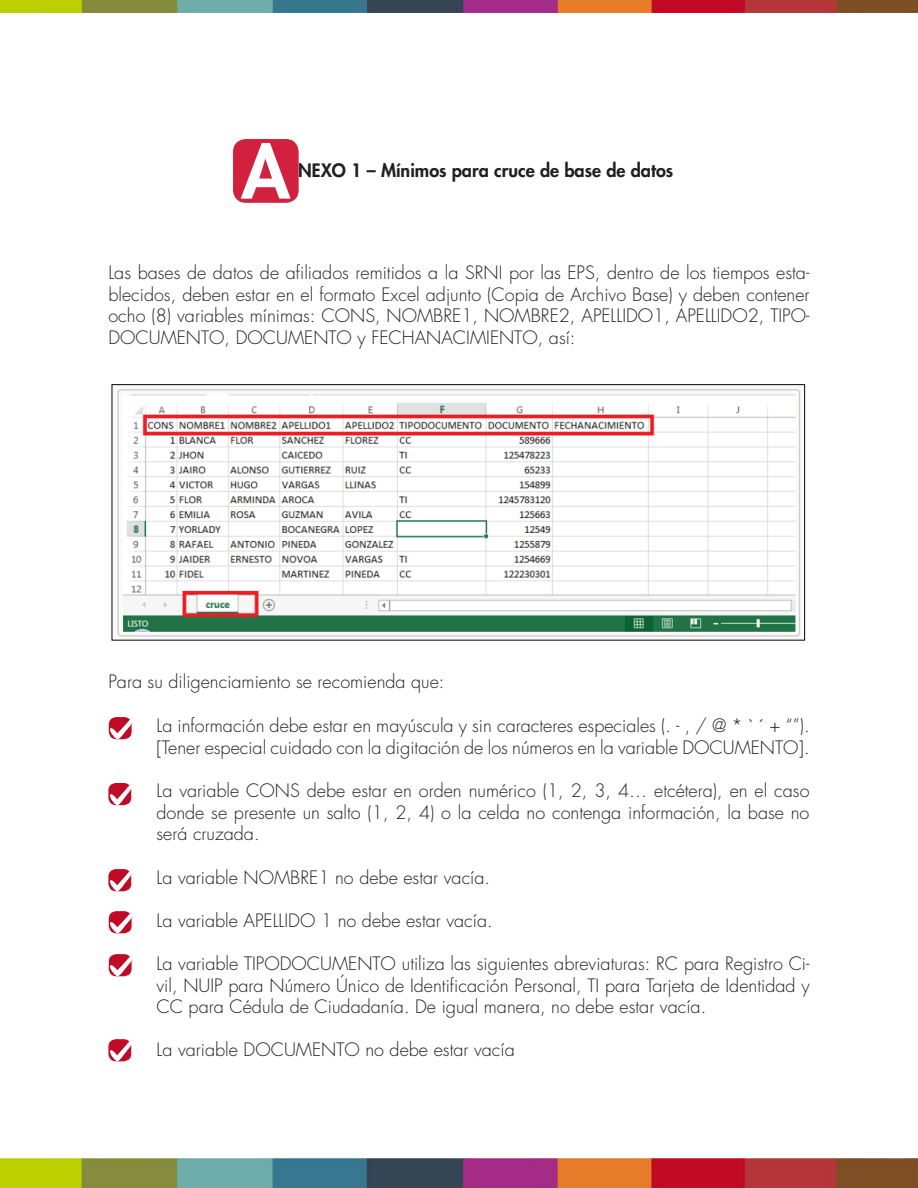
<style>
.page{position:relative;width:918px;height:1188px;background:#fff}
.page>*{position:absolute;margin:0;border:0;box-sizing:border-box;transform-origin:0 0}
.t1{font:800 72px "Futura Std";color:#fff}
.t2{font:300 18px/21.6px "Futura Std";color:#231f20;text-align:justify}
.t3{font:800 18px "Futura Std";color:#231f20}
</style>
<div class="page">
<img style="left:0;top:0;width:918px;height:13px">
<img style="left:0;top:1159px;width:918px;height:29px">
<div style="left:233px;top:139px;width:66px;height:64px;background:#d1213e;border-radius:13px"></div>
<img style="left:117px;top:389px;width:684px;height:248px">
<div style="left:111px;top:384px;width:694px;height:257px;border:1px solid #231f20"></div>
<svg style="left:109px;top:717px;width:23px;height:22px"></svg>
<img style="left:111px;top:718px;width:22px;height:20px">
<svg style="left:108px;top:783px;width:23px;height:22px"></svg>
<img style="left:110px;top:784px;width:23px;height:20px">
<svg style="left:108px;top:869px;width:23px;height:22px"></svg>
<img style="left:110px;top:870px;width:23px;height:20px">
<svg style="left:109px;top:911px;width:23px;height:22px"></svg>
<img style="left:111px;top:912px;width:22px;height:20px">
<svg style="left:109px;top:954px;width:23px;height:22px"></svg>
<img style="left:111px;top:955px;width:22px;height:20px">
<svg style="left:108px;top:1039px;width:23px;height:22px"></svg>
<img style="left:110px;top:1040px;width:23px;height:20px">
<p class="t1" style="left:241px;top:127px;width:50px">A</p>
<p class="t3" style="left:298px;top:159px;width:377px">NEXO 1 – Mínimos para cruce de base de datos</p>
<p class="t2" style="left:108px;top:262px;width:703px">Las bases de datos de afiliados remitidos a la SRNI por las EPS, dentro de los tiempos esta&shy;blecidos, deben estar en el formato Excel adjunto (Copia de Archivo Base) y deben contener ocho (8) variables mínimas: CONS, NOMBRE1, NOMBRE2, APELLIDO1, APELLIDO2, TIPO-DOCUMENTO, DOCUMENTO y FECHANACIMIENTO, así:</p>
<p class="t2" style="left:108px;top:672px;width:338px">Para su diligenciamiento se recomienda que:</p>
<p class="t2" style="left:156px;top:716px;width:655px">La información debe estar en mayúscula y sin caracteres especiales (. - , / @ * ` ´ + “”). [Tener especial cuidado con la digitación de los números en la variable DOCUMENTO].</p>
<p class="t2" style="left:156px;top:780px;width:655px">La variable CONS debe estar en orden numérico (1, 2, 3, 4… etcétera), en el caso donde se presente un salto (1, 2, 4) o la celda no contenga información, la base no será cruzada.</p>
<p class="t2" style="left:156px;top:867px;width:335px">La variable NOMBRE1 no debe estar vacía.</p>
<p class="t2" style="left:156px;top:910px;width:338px">La variable APELLIDO 1 no debe estar vacía.</p>
<p class="t2" style="left:156px;top:953px;width:655px">La variable TIPODOCUMENTO utiliza las siguientes abreviaturas: RC para Registro Ci&shy;vil, NUIP para Número Único de Identificación Personal, TI para Tarjeta de Identidad y CC para Cédula de Ciudadanía. De igual manera, no debe estar vacía.</p>
<p class="t2" style="left:156px;top:1040px;width:360px">La variable DOCUMENTO no debe estar vacía</p>
</div>
